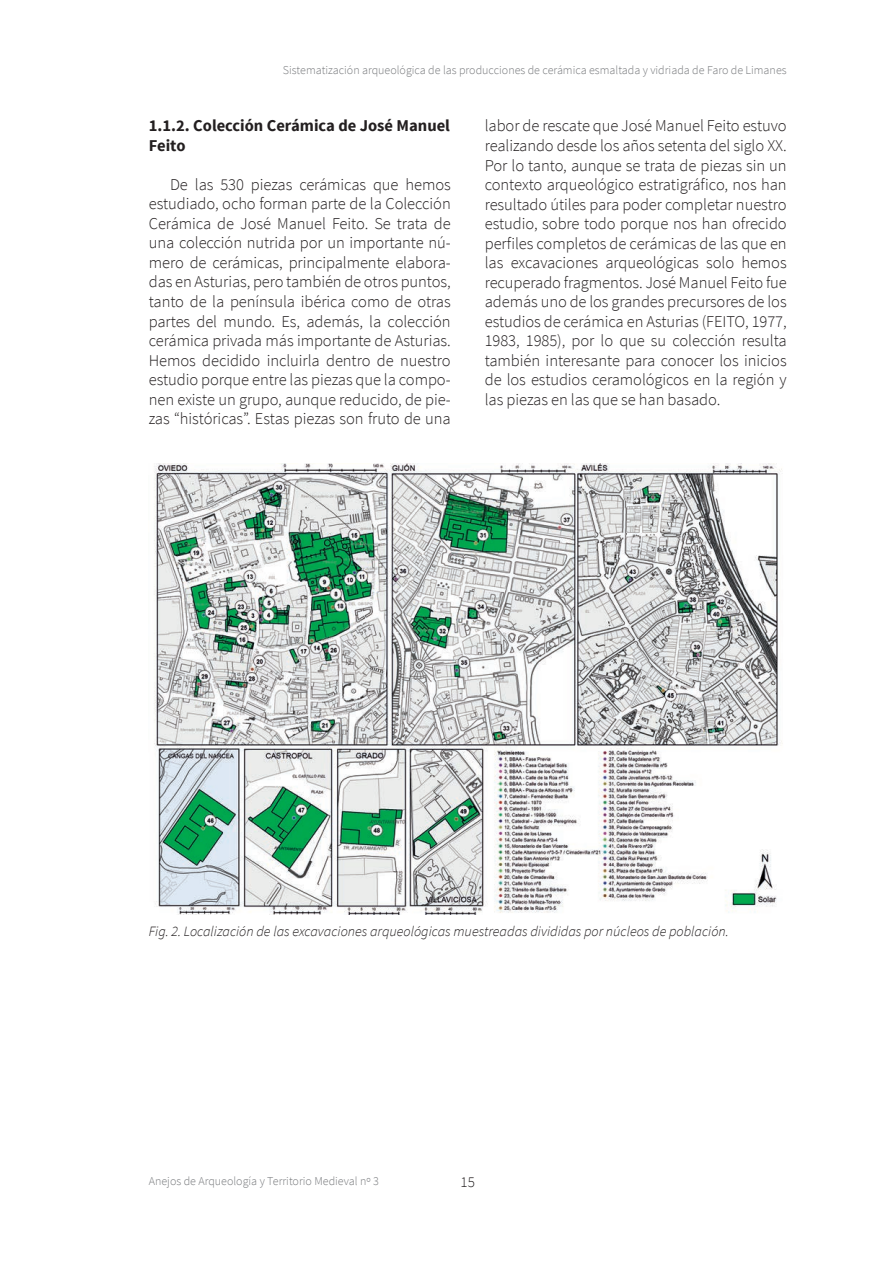
<style>
.page{position:relative;width:893px;height:1263px;background:#fff}
.page>*{position:absolute;margin:0;border:0;box-sizing:border-box;transform-origin:0 0}
.t1{font:300 16.5px/19.5px "Source Sans Pro";letter-spacing:-.005em;color:#231f20;text-align:justify}
.t2{font:700 16.5px/19.5px "Source Sans Pro";color:#231f20}
.t3{font:300 15px "Source Sans Pro";color:#231f20}
.t4{font:italic 300 14.25px "Source Sans Pro";color:#231f20}
.t5{font:300 12px "Source Sans Pro";color:#76787b}
</style>
<div class="page">
<img style="left:154px;top:463px;width:629px;height:451px">
<p class="t5" style="left:283px;top:62px;width:505px">Sistematización arqueológica de las producciones de cerámica esmaltada y vidriada de Faro de Limanes</p>
<p class="t2" style="left:149px;top:117px;width:303px">1.1.2. Colección Cerámica de José Manuel<br>Feito</p>
<p class="t1" style="left:149px;top:175px;width:303px;text-indent:21px">De las 530 piezas cerámicas que hemos estudiado, ocho forman parte de la Colección Cerámica de José Manuel Feito. Se trata de una colección nutrida por un importante nú&shy;mero de cerámicas, principalmente elabora&shy;das en Asturias, pero también de otros puntos, tanto de la península ibérica como de otras partes del mundo. Es, además, la colección cerámica privada más importante de Asturias.<br>Hemos decidido incluirla dentro de nuestro estudio porque entre las piezas que la compo&shy;nen existe un grupo, aunque reducido, de pie&shy;zas “históricas”. Estas piezas son fruto de una</p>
<p class="t1" style="left:485px;top:116px;width:303px">labor de rescate que José Manuel Feito estuvo realizando desde los años setenta del siglo XX.<br>Por lo tanto, aunque se trata de piezas sin un contexto arqueológico estratigráfico, nos han resultado útiles para poder completar nuestro estudio, sobre todo porque nos han ofrecido perfiles completos de cerámicas de las que en las excavaciones arqueológicas solo hemos recuperado fragmentos. José Manuel Feito fue además uno de los grandes precursores de los estudios de cerámica en Asturias (FEITO, 1977, 1983, 1985), por lo que su colección resulta también interesante para conocer los inicios de los estudios ceramológicos en la región y las piezas en las que se han basado.</p>
<p class="t4" style="left:149px;top:923px;width:581px">Fig. 2. Localización de las excavaciones arqueológicas muestreadas divididas por núcleos de población.</p>
<p class="t5" style="left:149px;top:1173px;width:232px">Anejos de Arqueología y Territorio Medieval nº 3</p>
<p class="t3" style="left:461px;top:1173px;width:16px">15</p>
</div>
